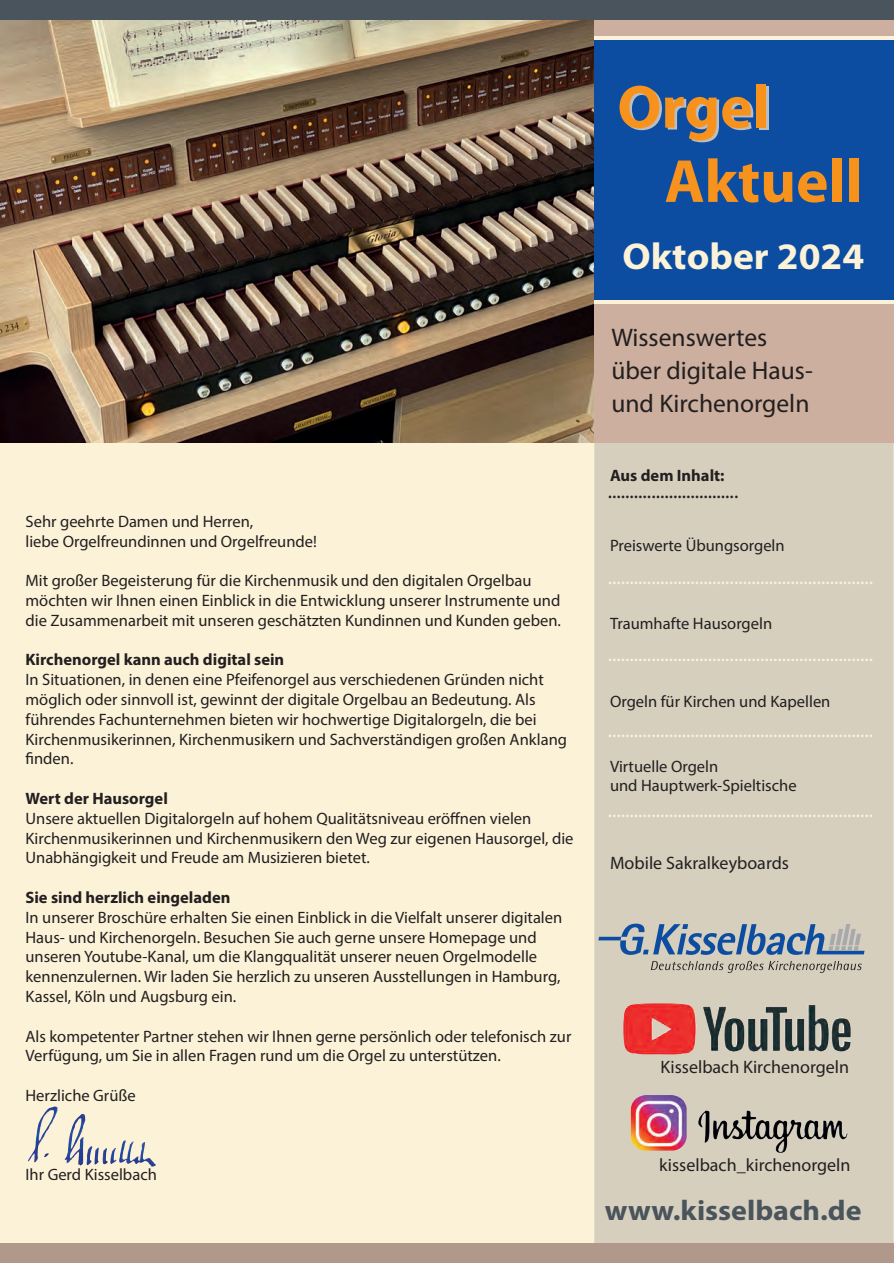
<style>
.page{position:relative;width:894px;height:1263px;background:#fff}
.page>*{position:absolute;margin:0;border:0;box-sizing:border-box;transform-origin:0 0}
.t1{font:700 61.35px/74.2px "Myriad";color:#f7931d}
.t2{font:700 37.5px "Myriad Pro";color:#fbf2d8;scale:1.05 1}
.t3{font:700 28.5px "Myriad Pro";color:#4a545c;scale:1.05 1}
.t4{font:25.5px/33px "Myriad Pro";color:#231f20}
.t5{font:21px "Myriad Pro";color:#fbf2d8}
.t6{font:21px "Myriad Pro";color:#231f20}
.t7{font:18px "Myriad Pro";color:#231f20}
.t8{font:16.5px/19.8px "Myriad Pro";color:#231f20}
.t9{font:700 16.5px "Myriad Pro";color:#231f20}
.s1{font-weight:700}
</style>
<div class="page">
<div style="left:0;top:0;width:893px;height:1263px;background:#fbf2d8"></div>
<img style="left:0;top:19px;width:594px;height:423px">
<img style="left:28px;top:1106px;width:128px;height:61px">
<div style="left:594px;top:443px;width:299px;height:801px;background:#d6cfbe"></div>
<img style="left:652px;top:1017px;width:198px;height:35px">
<svg style="left:650px;top:961px;width:211px;height:12px;background:#b4aea0"></svg>
<svg style="left:598px;top:924px;width:266px;height:31px;background:#91a2b3"></svg>
<img style="left:644px;top:1095px;width:37px;height:4px">
<img style="left:697px;top:1111px;width:150px;height:42px">
<div style="left:594px;top:0;width:299px;height:443px;background:#ccaf9e"></div>
<div style="left:0;top:1244px;width:893px;height:19px;background:#b0998a"></div>
<div style="left:594px;top:37px;width:299px;height:265px;background:#0d4da1"></div>
<hr style="left:594px;top:301px;width:299px;height:3px;background:#fbf2d8">
<hr style="left:594px;top:37px;width:299px;height:3px;background:#fbf2d8">
<div style="left:0;top:0;width:893px;height:19px;background:#4a545c"></div>
<p class="t8" style="left:25px;top:513px;width:293px">Sehr geehrte Damen und Herren,<br>liebe Orgelfreundinnen und Orgelfreunde!</p>
<p class="t8" style="left:25px;top:572px;width:536px">Mit großer Begeisterung für die Kirchenmusik und den digitalen Orgelbau möchten wir Ihnen einen Einblick in die Entwicklung unserer Instrumente und die Zusammenarbeit mit unseren geschätzten Kundinnen und Kunden geben.</p>
<p class="t8" style="left:25px;top:651px;width:543px"><span class="s1">Kirchenorgel kann auch digital sein<br></span>In Situationen, in denen eine Pfeifenorgel aus verschiedenen Gründen nicht möglich oder sinnvoll ist, gewinnt der digitale Orgelbau an Bedeutung. Als führendes Fachunternehmen bieten wir hochwertige Digitalorgeln, die bei Kirchenmusikerinnen, Kirchenmusikern und Sachverständigen großen Anklang finden.</p>
<p class="t8" style="left:25px;top:790px;width:549px"><span class="s1">Wert der Hausorgel<br></span>Unsere aktuellen Digitalorgeln auf hohem Qualitätsniveau eröffnen vielen Kirchenmusikerinnen und Kirchenmusikern den Weg zur eigenen Hausorgel, die Unabhängigkeit und Freude am Musizieren bietet.</p>
<p class="t8" style="left:25px;top:889px;width:538px"><span class="s1">Sie sind herzlich eingeladen<br></span>In unserer Broschüre erhalten Sie einen Einblick in die Vielfalt unserer digitalen Haus- und Kirchenorgeln. Besuchen Sie auch gerne unsere Homepage und unseren Youtube-Kanal, um die Klangqualität unserer neuen Orgelmodelle kennenzulernen. Wir laden Sie herzlich zu unseren Ausstellungen in Hamburg, Kassel, Köln und Augsburg ein.</p>
<p class="t8" style="left:25px;top:1027px;width:547px">Als kompetenter Partner stehen wir Ihnen gerne persönlich oder telefonisch zur<br>Verfügung, um Sie in allen Fragen rund um die Orgel zu unterstützen.</p>
<p class="t8" style="left:25px;top:1087px;width:112px">Herzliche Grüße</p>
<p class="t8" style="left:25px;top:1166px;width:133px">Ihr Gerd Kisselbach</p>
<p class="t1" style="left:664px;top:75px;width:199px;text-indent:-47px">Orgel<br>Aktuell</p>
<p class="t2" style="left:622px;top:242px;width:231px">Oktober 2024</p>
<p class="t4" style="left:611px;top:323px;width:203px">Wissenswertes über digitale Haus&shy;und Kirchenorgeln</p>
<p class="t9" style="left:609px;top:469px;width:116px">Aus dem Inhalt:</p>
<p class="t6" style="left:607px;top:483px;width:132px">..............................</p>
<p class="t8" style="left:609px;top:537px;width:176px">Preiswerte Übungsorgeln</p>
<p class="t5" style="left:607px;top:569px;width:267px">.............................................................</p>
<p class="t8" style="left:609px;top:615px;width:164px">Traumhafte Hausorgeln</p>
<p class="t5" style="left:607px;top:646px;width:267px">.............................................................</p>
<p class="t8" style="left:609px;top:693px;width:222px">Orgeln für Kirchen und Kapellen</p>
<p class="t5" style="left:607px;top:722px;width:267px">.............................................................</p>
<p class="t8" style="left:609px;top:758px;width:188px">Virtuelle Orgeln<br>und Hauptwerk-Spieltische</p>
<p class="t5" style="left:607px;top:802px;width:267px">.............................................................</p>
<p class="t7" style="left:609px;top:856px;width:180px">Mobile Sakralkeyboards</p>
<p class="t7" style="left:660px;top:1060px;width:190px">Kisselbach Kirchenorgeln</p>
<p class="t7" style="left:659px;top:1158px;width:193px">kisselbach_kirchenorgeln</p>
<p class="t3" style="left:604px;top:1200px;width:246px">www.kisselbach.de</p>
</div>
